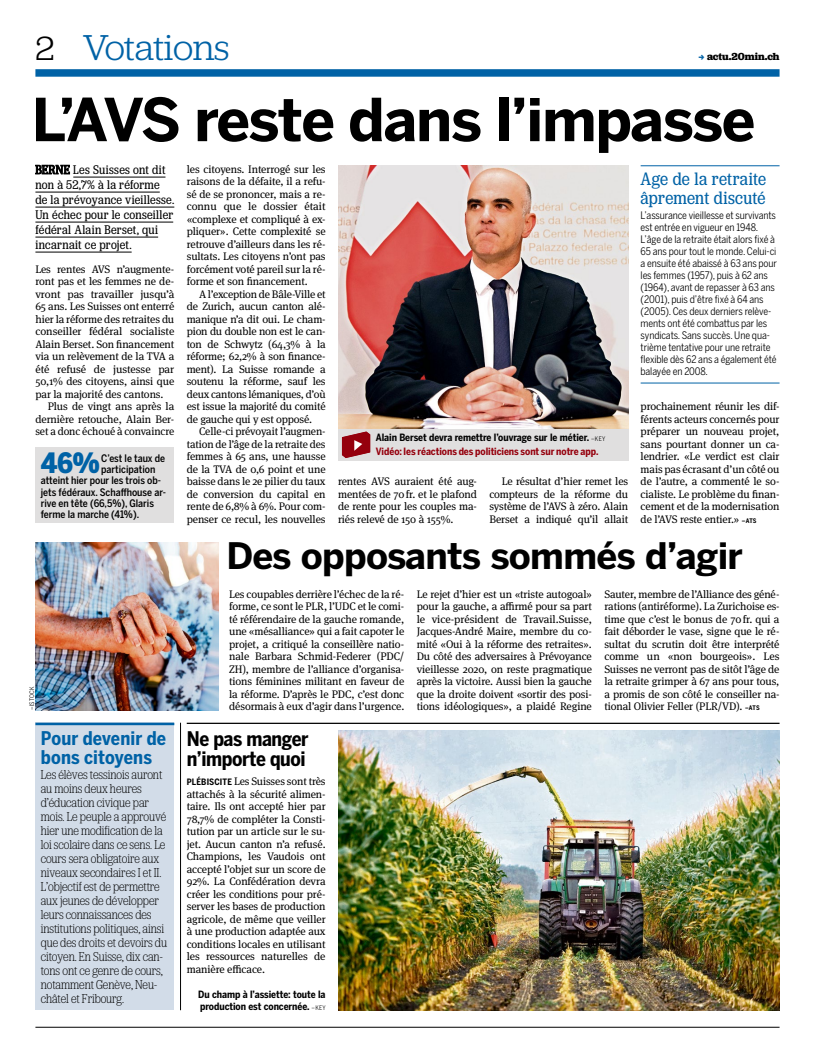
<style>
.page{position:relative;width:815px;height:1063px;background:#fff}
.page>*{position:absolute;margin:0;border:0;box-sizing:border-box;transform-origin:0 0}
._12_titre_47_neu_x04{font:700 58.75px "Benton Sans";letter-spacing:-.03em;color:#000}
.folio_gauche{font:300 37.5px "Jubilat";letter-spacing:-.01em;color:#0062a6}
._12_titre_as_29_neu{font:700 36.25px "Benton Sans";letter-spacing:-.02em;color:#000}
.mini_chiffre_3_neu_x{font:900 27.88px "Benton Sans Cond";color:#0062a6}
._12_titre_breve_16_x{font:700 20px/20px "Benton Sans Cond";letter-spacing:-.02em;color:#000}
._01_box_titre_15_lig{font:18.75px/18.8px "Jubilat Cond";letter-spacing:.01em;color:#0062a6}
._01_breve_fond_titre{font:700 18.75px/18.8px "Benton Sans Cond";letter-spacing:.01em;color:#0062a6}
._01_breve_fond_texte{font:300 13.5px/14px "Jubilat Cond";letter-spacing:-.005em;color:#000}
._12_intro_pour_37_ne{font:13.12px/15px "Jubilat Cond";letter-spacing:.02em;color:#000}
._12_texte_de_base_ne{font:11px/12.5px "Meta Serif OT";letter-spacing:-.01em;color:#000;text-align:justify}
._12_texte_de_base_3{font:11px/12.5px "Meta Serif OT";letter-spacing:-.01em;color:#000;text-align:justify}
.site_gauche{font:700 10.62px "Jubilat";color:#000}
._02_box_texte_neu_x2{font:10.25px/12px "Benton Sans Cond";letter-spacing:-.01em;color:#000}
.mini_chiffre_3_neu_x-2{font:500 10.25px "Benton Sans Cond";color:#000}
._12_legende_neu_x11{font:700 10px/12.5px "Benton Sans Cond";letter-spacing:-.005em;color:#000}
._12_renvoi_web_resea{font:700 10px "Benton Sans Cond";letter-spacing:-.005em;color:#95000d}
._12_legende_x11{font:6.25px "Benton Sans Cond";letter-spacing:.05em;color:#000}
.s1{font-size:35px;color:#000}
.s2{font-weight:400;font-size:6.25px}
.s3{font-family:"Benton Sans Cond";font-weight:700;font-size:6.25px}
.s4{font-family:"Benton Sans Cond";font-weight:700;font-size:8.75px}
</style>
<div class="page">
<hr style="left:35px;top:1027px;width:745px;height:1px;background:#000">
<div style="left:35px;top:69px;width:745px;height:8px;background:#0062a6"></div>
<hr style="left:73px;top:177px;width:92px;height:1px;background:#000">
<hr style="left:35px;top:192px;width:125px;height:1px;background:#000">
<hr style="left:35px;top:207px;width:139px;height:1px;background:#000">
<hr style="left:35px;top:222px;width:138px;height:1px;background:#000">
<hr style="left:35px;top:237px;width:123px;height:1px;background:#000">
<hr style="left:35px;top:252px;width:97px;height:1px;background:#000">
<svg style="left:35px;top:164px;width:35px;height:11px"></svg>
<img style="left:338px;top:166px;width:290px;height:263px">
<img style="left:338px;top:731px;width:442px;height:279px">
<img style="left:35px;top:542px;width:184px;height:168px">
<hr style="left:641px;top:165px;width:139px;height:1px;background:#0062a6">
<hr style="left:641px;top:383px;width:139px;height:1px;background:#0062a6">
<div style="left:35px;top:448px;width:139px;height:75px;background:#e0dfdf"></div>
<hr style="left:187px;top:723px;width:593px;height:1px;background:#000">
<div style="left:35px;top:723px;width:139px;height:287px;background:#d2dce8"></div>
<hr style="left:35px;top:723px;width:139px;height:2px;background:#0062a6">
<div style="left:338px;top:429px;width:290px;height:31px;background:#e0dfdf"></div>
<svg style="left:342px;top:431px;width:28px;height:27px"></svg>
<hr style="left:180px;top:723px;width:1px;height:287px;background:#000">
<p class="folio_gauche" style="left:35px;top:29px;width:196px"><span class="s1">2</span> Votations</p>
<p class="site_gauche" style="left:707px;top:51px;width:74px">actu.20min.ch</p>
<p class="_12_titre_47_neu_x04" style="left:32px;top:85px;width:725px">L’AVS reste dans l’impasse</p>
<p class="_12_intro_pour_37_ne" style="left:35px;top:162px;width:140px">BERNE Les Suisses ont dit non à 52,7% à la réforme de la prévoyance vieillesse.<br>Un échec pour le conseiller fédéral Alain Berset, qui incarnait ce projet.</p>
<p class="_12_texte_de_base_ne" style="left:35px;top:263px;width:140px">Les rentes AVS n’augmente&shy;ront pas et les femmes ne de&shy;vront pas travailler jusqu’à 65 ans. Les Suisses ont enterré hier la réforme des retraites du conseiller fédéral socialiste Alain Berset. Son financement via un relèvement de la TVA a été refusé de justesse par 50,1% des citoyens, ainsi que par la majorité des cantons.</p>
<p class="_12_texte_de_base_3" style="left:35px;top:400px;width:140px;text-indent:12px">Plus de vingt ans après la dernière retouche, Alain Ber&shy;set a donc échoué à convaincre</p>
<p class="mini_chiffre_3_neu_x" style="left:41px;top:446px;width:60px">46%</p>
<p class="mini_chiffre_3_neu_x-2" style="left:101px;top:452px;width:65px">C’est le taux de</p>
<p class="mini_chiffre_3_neu_x-2" style="left:101px;top:463px;width:56px">participation</p>
<p class="mini_chiffre_3_neu_x-2" style="left:41px;top:475px;width:122px">atteint hier pour les trois ob-</p>
<p class="mini_chiffre_3_neu_x-2" style="left:41px;top:486px;width:127px">jets fédéraux. Schaffhouse ar-</p>
<p class="mini_chiffre_3_neu_x-2" style="left:41px;top:497px;width:115px">rive en tête (66,5%), Glaris</p>
<p class="mini_chiffre_3_neu_x-2" style="left:41px;top:508px;width:100px">ferme la marche (41%).</p>
<p class="_12_legende_x11" style="left:28px;top:710px;width:25px;rotate:-90deg">–ISTOCK</p>
<p class="_01_breve_fond_titre" style="left:41px;top:729px;width:127px">Pour devenir de bons citoyens</p>
<p class="_01_breve_fond_texte" style="left:41px;top:768px;width:128px">Les élèves tessinois auront au moins deux heures d’éducation civique par mois. Le peuple a approuvé hier une modification de la loi scolaire dans ce sens. Le cours sera obligatoire aux niveaux secondaires I et II.<br>L’objectif est de permettre aux jeunes de développer leurs connaissances des institutions politiques, ainsi que des droits et devoirs du citoyen. En Suisse, dix can&shy;tons ont ce genre de cours, notamment Genève, Neu&shy;châtel et Fribourg.</p>
<p class="_12_texte_de_base_3" style="left:187px;top:163px;width:140px">les citoyens. Interrogé sur les raisons de la défaite, il a refu&shy;sé de se prononcer, mais a re&shy;connu que le dossier était «complexe et compliqué à ex&shy;pliquer». Cette complexité se retrouve d’ailleurs dans les ré&shy;sultats. Les citoyens n’ont pas forcément voté pareil sur la ré&shy;forme et son financement.</p>
<p class="_12_texte_de_base_3" style="left:187px;top:288px;width:140px;text-indent:12px">A l’exception de Bâle-Ville et de Zurich, aucun canton alé&shy;manique n’a dit oui. Le cham&shy;pion du double non est le can&shy;ton de Schwytz (64,3% à la réforme; 62,2% à son finance&shy;ment). La Suisse romande a soutenu la réforme, sauf les deux cantons lémaniques, d’où est issue la majorité du comité de gauche qui y est opposé.</p>
<p class="_12_texte_de_base_3" style="left:187px;top:425px;width:140px;text-indent:12px">Celle-ci prévoyait l’augmen&shy;tation de l’âge de la retraite des femmes à 65 ans, une hausse de la TVA de 0,6 point et une baisse dans le 2e pilier du taux de conversion du capital en rente de 6,8% à 6%. Pour com&shy;penser ce recul, les nouvelles</p>
<p class="_12_legende_neu_x11" style="left:376px;top:432px;width:231px">Alain Berset devra remettre l’ouvrage sur le métier. <span class="s2">–KEY</span></p>
<p class="_12_renvoi_web_resea" style="left:376px;top:445px;width:224px">Vidéo: les réactions des politiciens sont sur notre app.</p>
<p class="_12_texte_de_base_3" style="left:489px;top:475px;width:140px;text-indent:12px">Le résultat d’hier remet les compteurs de la réforme du système de l’AVS à zéro. Alain Berset a indiqué qu’il allait</p>
<p class="_12_texte_de_base_3" style="left:338px;top:475px;width:140px">rentes AVS auraient été aug&shy;mentées de 70fr. et le plafond de rente pour les couples ma&shy;riés relevé de 150 à 155%.</p>
<p class="_01_box_titre_15_lig" style="left:641px;top:169px;width:127px">Age de la retraite âprement discuté</p>
<p class="_02_box_texte_neu_x2" style="left:641px;top:209px;width:138px">L’assurance vieillesse et survivants est entrée en vigueur en 1948.<br>L’âge de la retraite était alors fixé à<br>65 ans pour tout le monde. Celui-ci a ensuite été abaissé à 63 ans pour les femmes (1957), puis à 62 ans (1964), avant de repasser à 63 ans (2001), puis d’être fixé à 64 ans (2005). Ces deux derniers relève&shy;ments ont été combattus par les syndicats. Sans succès. Une qua&shy;trième tentative pour une retraite flexible dès 62 ans a également été balayée en 2008.</p>
<p class="_12_texte_de_base_3" style="left:641px;top:400px;width:140px">prochainement réunir les dif&shy;férents acteurs concernés pour préparer un nouveau projet, sans pourtant donner un ca&shy;lendrier. «Le verdict est clair mais pas écrasant d’un côté ou de l’autre, a commenté le so&shy;cialiste. Le problème du finan&shy;cement et de la modernisation de l’AVS reste entier.» <span class="s3">–ATS</span></p>
<p class="_12_titre_as_29_neu" style="left:227px;top:534px;width:518px">Des opposants sommés d’agir</p>
<p class="_12_texte_de_base_ne" style="left:229px;top:588px;width:177px">Les coupables derrière l’échec de la ré&shy;forme, ce sont le PLR, l’UDC et le comi&shy;té référendaire de la gauche romande, une «mésalliance» qui a fait capoter le projet, a critiqué la conseillère natio&shy;nale Barbara Schmid-Federer (PDC/ ZH), membre de l’alliance d’organisa&shy;tions féminines militant en faveur de la réforme. D’après le PDC, c’est donc désormais à eux d’agir dans l’urgence.</p>
<p class="_12_texte_de_base_ne" style="left:417px;top:588px;width:177px">Le rejet d’hier est un «triste autogoal» pour la gauche, a affirmé pour sa part le vice-président de Travail.Suisse, Jacques-André Maire, membre du co&shy;mité «Oui à la réforme des retraites».<br>Du côté des adversaires à Prévoyance vieillesse 2020, on reste pragmatique après la victoire. Aussi bien la gauche que la droite doivent «sortir des posi&shy;tions idéologiques», a plaidé Regine</p>
<p class="_12_texte_de_base_ne" style="left:604px;top:588px;width:177px">Sauter, membre de l’Alliance des géné&shy;rations (antiréforme). La Zurichoise es&shy;time que c’est le bonus de 70fr. qui a fait déborder le vase, signe que le ré&shy;sultat du scrutin doit être interprété comme un «non bourgeois». Les Suisses ne verront pas de sitôt l’âge de la retraite grimper à 67 ans pour tous, a promis de son côté le conseiller na&shy;tional Olivier Feller (PLR/VD). <span class="s3">–ATS</span></p>
<p class="_12_titre_breve_16_x" style="left:187px;top:728px;width:123px">Ne pas manger n’importe quoi</p>
<p class="_12_texte_de_base_ne" style="left:187px;top:775px;width:140px"><span class="s4">PLÉBISCITE</span> Les Suisses sont très attachés à la sécurité alimen&shy;taire. Ils ont accepté hier par 78,7% de compléter la Consti&shy;tution par un article sur le su&shy;jet. Aucun canton n’a refusé.<br>Champions, les Vaudois ont accepté l’objet sur un score de 92%. La Confédération devra créer les conditions pour pré&shy;server les bases de production agricole, de même que veiller à une production adaptée aux conditions locales en utilisant les ressources naturelles de manière efficace.</p>
<p class="_12_legende_neu_x11" style="left:198px;top:988px;width:129px">Du champ à l’assiette: toute la production est concernée. <span class="s2">–KEY</span></p>
</div>
